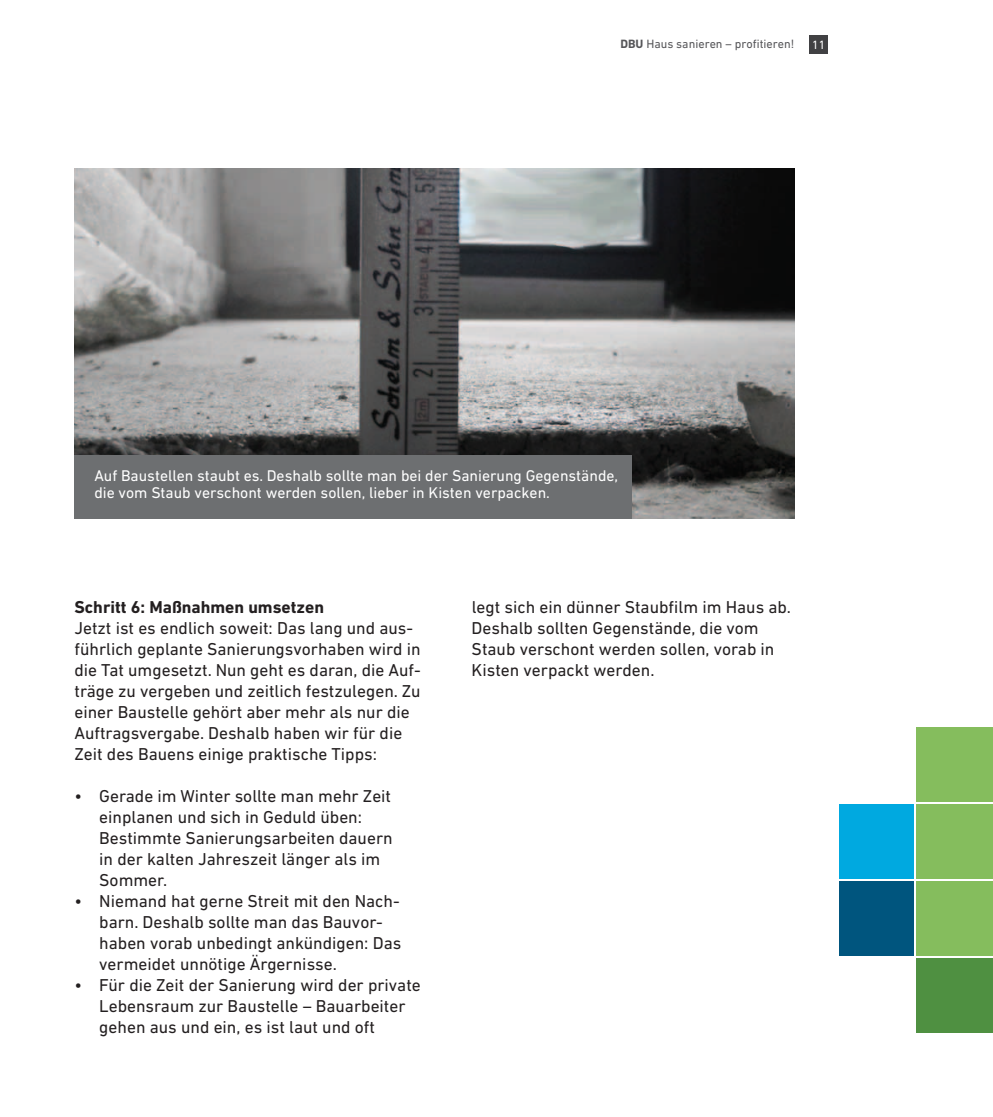
<style>
.page{position:relative;width:993px;height:1117px;background:#fff}
.page>*{position:absolute;margin:0;border:0;box-sizing:border-box;transform-origin:0 0}
.t1{font:17.5px/21px "DIN Next W1 G";color:#231f20}
.t2{font:700 17.5px "DIN Next W1 G";color:#231f20}
.t3{font:15.75px/17.5px "DIN Next W1 G";color:#fff}
.t4{font:12.25px "DIN Next W1 G";color:#565659}
.t5{font:12.25px "DIN Next W1 G";color:#fff}
.s1{font-weight:700}
</style>
<div class="page">
<div style="left:809px;top:35px;width:19px;height:19px;background:#414143"></div>
<img style="left:74px;top:169px;width:720px;height:349px">
<div style="left:74px;top:455px;width:557px;height:63px;background:#6d6f71"></div>
<div style="left:915px;top:881px;width:77px;height:74px;background:#85bd5d"></div>
<div style="left:838px;top:881px;width:75px;height:74px;background:#00557e"></div>
<div style="left:915px;top:957px;width:77px;height:75px;background:#4f9041"></div>
<div style="left:915px;top:804px;width:77px;height:74px;background:#85bd5d"></div>
<div style="left:838px;top:804px;width:75px;height:74px;background:#00a9e0"></div>
<div style="left:915px;top:727px;width:77px;height:74px;background:#85bd5d"></div>
<p class="t4" style="left:620px;top:37px;width:175px"><span class="s1">DBU</span> Haus sanieren – profitieren!</p>
<p class="t5" style="left:811px;top:38px;width:15px">11</p>
<p class="t3" style="left:94px;top:466px;width:525px">Auf Baustellen staubt es. Deshalb sollte man bei der Sanierung Gegenstände, die vom Staub verschont werden sollen, lieber in Kisten verpacken.</p>
<p class="t2" style="left:74px;top:596px;width:251px">Schritt 6: Maßnahmen umsetzen</p>
<p class="t1" style="left:74px;top:617px;width:348px">Jetzt ist es endlich soweit: Das lang und aus&shy;führlich geplante Sanierungsvorhaben wird in die Tat umgesetzt. Nun geht es daran, die Auf&shy;träge zu vergeben und zeitlich festzulegen. Zu einer Baustelle gehört aber mehr als nur die Auftragsvergabe. Deshalb haben wir für die Zeit des Bauens einige praktische Tipps:</p>
<p class="t1" style="left:99px;top:785px;width:295px;text-indent:-25px">• Gerade im Winter sollte man mehr Zeit einplanen und sich in Geduld üben:<br>Bestimmte Sanierungsarbeiten dauern in der kalten Jahreszeit länger als im<br>Sommer.</p>
<p class="t1" style="left:99px;top:890px;width:303px;text-indent:-25px">• Niemand hat gerne Streit mit den Nach&shy;barn. Deshalb sollte man das Bauvor&shy;haben vorab unbedingt ankündigen: Das vermeidet unnötige Ärgernisse.</p>
<p class="t1" style="left:99px;top:974px;width:323px;text-indent:-25px">• Für die Zeit der Sanierung wird der private<br>Lebensraum zur Baustelle – Bauarbeiter gehen aus und ein, es ist laut und oft</p>
<p class="t1" style="left:471px;top:596px;width:321px">legt sich ein dünner Staubfilm im Haus ab.<br>Deshalb sollten Gegenstände, die vom Staub verschont werden sollen, vorab in Kisten verpackt werden.</p>
</div>
